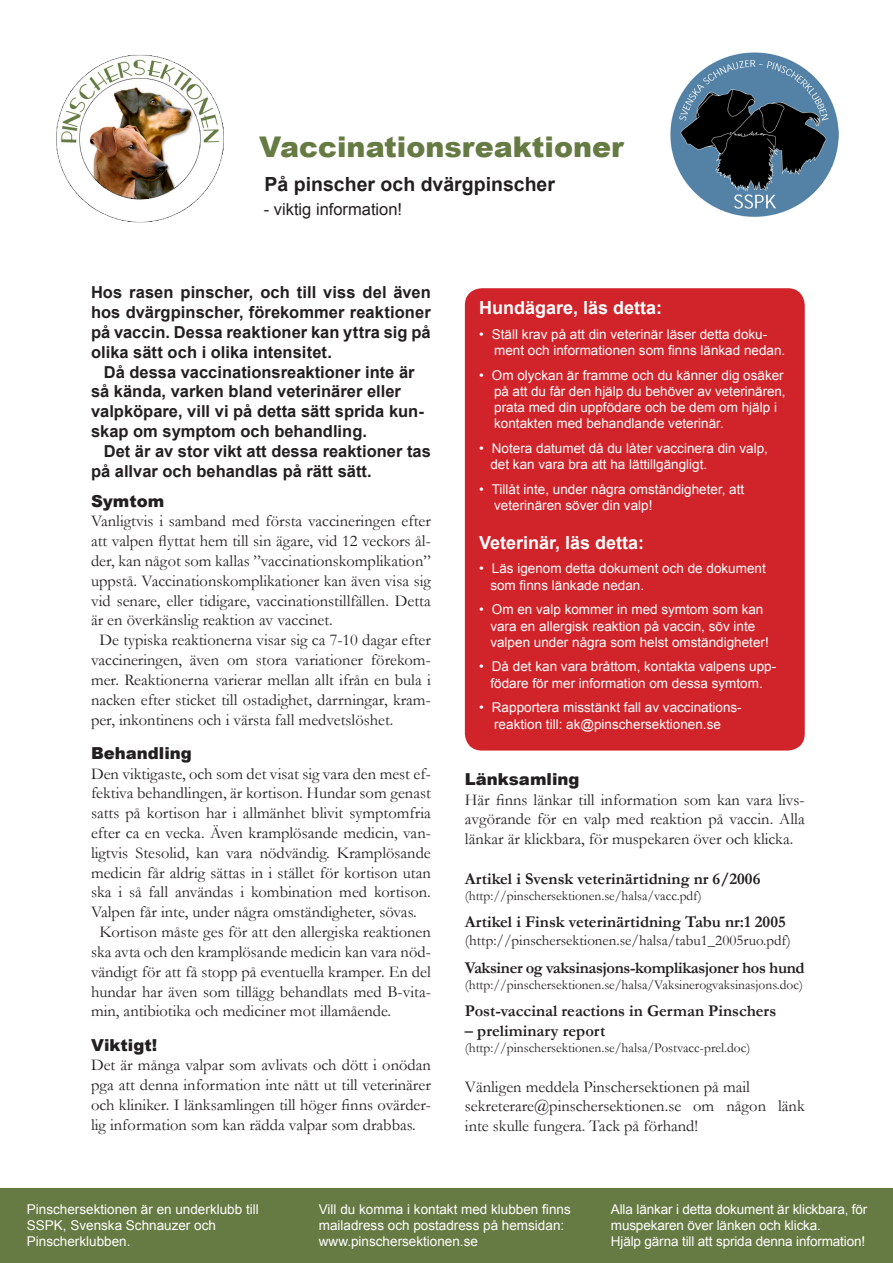
<style>
.page{position:relative;width:893px;height:1263px;background:#fff}
.page>*{position:absolute;margin:0;border:0;box-sizing:border-box;transform-origin:0 0}
.Rubrik{font:900 28.5px "Arial";color:#667b43}
.Underrubrik_2{font:700 19.5px "Arial";color:#231f20}
.Faktaruta_rubrik{font:700 18px "Arial";color:#fff}
.Text{font:16.5px/19.8px "Garamond";color:#231f20;text-align:justify}
.Text_indrag{font:16.5px/19.8px "Garamond";color:#231f20;text-align:justify}
.Ingress_indrag{font:700 16.5px/19.8px "Arial";color:#231f20}
.Ingress{font:700 16.5px/19.8px "Arial";letter-spacing:.005em;color:#231f20;text-align:justify}
.Text-2{font:700 16.5px "Garamond";color:#231f20}
.Text-3{font:700 16.5px "Garamond";letter-spacing:-.02em;color:#231f20}
.Rubrik-2{font:900 16.5px "Arial";color:#231f20}
.Underrubrik_3{font:16.5px "Arial";color:#231f20}
.Underrubrik_2-2{font:900 16.5px "Arial";color:#231f20}
.Text-4{font:15px "Garamond";color:#231f20}
.Text_botten{font:13.5px/16.2px "Arial";color:#fff}
.Text-5{font:13.5px "Garamond";color:#231f20}
</style>
<div class="page">
<img style="left:56px;top:55px;width:168px;height:168px">
<div style="left:0;top:1188px;width:893px;height:75px;background:#667b43"></div>
<div style="left:465px;top:288px;width:340px;height:462px;background:#d1232a;border-radius:17px"></div>
<img style="left:671px;top:53px;width:167px;height:164px">
<p class="Rubrik" style="left:259px;top:126px;width:366px">Vaccinationsreaktioner</p>
<p class="Underrubrik_2" style="left:265px;top:171px;width:292px">På pinscher och dvärgpinscher</p>
<p class="Underrubrik_3" style="left:264px;top:198px;width:140px">- viktig information!</p>
<p class="Ingress" style="left:91px;top:283px;width:341px">Hos rasen pinscher, och till viss del även hos dvärgpinscher, förekommer reaktioner på vaccin. Dessa reaktioner kan yttra sig på olika sätt och i olika intensitet.</p>
<p class="Ingress_indrag" style="left:91px;top:362px;width:334px;text-indent:13px">Då dessa vaccinationsreaktioner inte är så kända, varken bland veterinärer eller valpköpare, vill vi på detta sätt sprida kun&shy;skap om symptom och behandling.</p>
<p class="Ingress_indrag" style="left:91px;top:442px;width:341px;text-indent:13px">Det är av stor vikt att dessa reaktioner tas på allvar och behandlas på rätt sätt.</p>
<p class="Underrubrik_2-2" style="left:91px;top:489px;width:75px">Symtom</p>
<p class="Text" style="left:91px;top:511px;width:341px">Vanligtvis i samband med första vaccineringen efter att valpen flyttat hem till sin ägare, vid 12 veckors ål&shy;der, kan något som kallas ”vaccinationskomplikation” uppstå. Vaccinationskomplikationer kan även visa sig vid senare, eller tidigare, vaccinationstillfällen. Detta är en överkänslig reaktion av vaccinet.</p>
<p class="Text_indrag" style="left:91px;top:630px;width:341px;text-indent:9px">De typiska reaktionerna visar sig ca 7-10 dagar efter vaccineringen, även om stora variationer förekom&shy;mer. Reaktionerna varierar mellan allt ifrån en bula i nacken efter sticket till ostadighet, darrningar, kram&shy;per, inkontinens och i värsta fall medvetslöshet.</p>
<p class="Rubrik-2" style="left:91px;top:741px;width:102px">Behandling</p>
<p class="Text" style="left:91px;top:763px;width:341px">Den viktigaste, och som det visat sig vara den mest ef&shy;fektiva behandlingen, är kortison. Hundar som genast satts på kortison har i allmänhet blivit symptomfria efter ca en vecka. Även kramplösande medicin, van&shy;ligtvis Stesolid, kan vara nödvändig. Kramplösande medicin får aldrig sättas in i stället för kortison utan ska i så fall användas i kombination med kortison.<br>Valpen får inte, under några omständigheter, sövas.</p>
<p class="Text_indrag" style="left:91px;top:921px;width:341px;text-indent:9px">Kortison måste ges för att den allergiska reaktionen ska avta och den kramplösande medicin kan vara nöd&shy;vändigt för att få stopp på eventuella kramper. En del hundar har även som tillägg behandlats med B-vita&shy;min, antibiotika och mediciner mot illamående.</p>
<p class="Rubrik-2" style="left:91px;top:1033px;width:68px">Viktigt!</p>
<p class="Text" style="left:91px;top:1055px;width:341px">Det är många valpar som avlivats och dött i onödan pga att denna information inte nått ut till veterinärer och kliniker. I länksamlingen till höger finns ovärder&shy;lig information som kan rädda valpar som drabbas.</p>
<p class="Faktaruta_rubrik" style="left:479px;top:296px;width:185px">Hundägare, läs detta:</p>
<p class="Text_botten" style="left:494px;top:326px;width:293px;text-indent:-15px">• Ställ krav på att din veterinär läser detta doku&shy;ment och informationen som finns länkad nedan.</p>
<p class="Text_botten" style="left:494px;top:367px;width:293px;text-indent:-15px">• Om olyckan är framme och du känner dig osäker på att du får den hjälp du behöver av veterinären, prata med din uppfödare och be dem om hjälp i kontakten med behandlande veterinär.</p>
<p class="Text_botten" style="left:490px;top:440px;width:279px;text-indent:-11px">• Notera datumet då du låter vaccinera din valp, det kan vara bra att ha lättillgängligt.</p>
<p class="Text_botten" style="left:494px;top:481px;width:252px;text-indent:-15px">• Tillåt inte, under några omständigheter, att veterinären söver din valp!</p>
<p class="Faktaruta_rubrik" style="left:479px;top:530px;width:167px">Veterinär, läs detta:</p>
<p class="Text_botten" style="left:490px;top:561px;width:277px;text-indent:-11px">• Läs igenom detta dokument och de dokument som finns länkade nedan.</p>
<p class="Text_botten" style="left:490px;top:602px;width:280px;text-indent:-11px">• Om en valp kommer in med symtom som kan vara en allergisk reaktion på vaccin, söv inte valpen under några som helst omständigheter!</p>
<p class="Text_botten" style="left:479px;top:659px;width:299px;text-align:center">• Då det kan vara bråttom, kontakta valpens upp&shy;födare för mer information om dessa symtom.</p>
<p class="Text_botten" style="left:479px;top:700px;width:264px;text-align:center">• Rapportera misstänkt fall av vaccinations&shy;reaktion till: ak@pinschersektionen.se</p>
<p class="Rubrik-2" style="left:465px;top:767px;width:116px">Länksamling</p>
<p class="Text" style="left:465px;top:789px;width:341px">Här finns länkar till information som kan vara livs&shy;avgörande för en valp med reaktion på vaccin. Alla länkar är klickbara, för muspekaren över och klicka.</p>
<p class="Text-2" style="left:465px;top:867px;width:297px">Artikel i Svensk veterinärtidning nr 6/2006</p>
<p class="Text-5" style="left:465px;top:887px;width:238px">(http://pinschersektionen.se/halsa/vacc.pdf)</p>
<p class="Text-2" style="left:465px;top:911px;width:322px">Artikel i Finsk veterinärtidning Tabu nr:1 2005</p>
<p class="Text-4" style="left:465px;top:930px;width:327px">(http://pinschersektionen.se/halsa/tabu1_2005ruo.pdf)</p>
<p class="Text-3" style="left:465px;top:956px;width:341px">Vaksiner og vaksinasjons-komplikasjoner hos hund</p>
<p class="Text-5" style="left:465px;top:975px;width:340px">(http://pinschersektionen.se/halsa/Vaksinerogvaksinasjons.doc)</p>
<p class="Text-2" style="left:465px;top:999px;width:313px">Post-vaccinal reactions in German Pinschers</p>
<p class="Text-2" style="left:465px;top:1019px;width:142px">– preliminary report</p>
<p class="Text-5" style="left:465px;top:1039px;width:287px">(http://pinschersektionen.se/halsa/Postvacc-prel.doc)</p>
<p class="Text" style="left:465px;top:1076px;width:287px">Vänligen meddela Pinschersektionen på mail</p>
<p class="Text" style="left:465px;top:1096px;width:341px">sekreterare@pinschersektionen.se om någon länk inte skulle fungera. Tack på förhand!</p>
<p class="Text_botten" style="left:27px;top:1201px;width:233px">Pinschersektionen är en underklubb till<br>SSPK, Svenska Schnauzer och<br>Pinscherklubben.</p>
<p class="Text_botten" style="left:319px;top:1201px;width:253px">Vill du komma i kontakt med klubben finns mailadress och postadress på hemsidan:</p>
<p class="Text_botten" style="left:319px;top:1233px;width:161px">www.pinschersektionen.se</p>
<p class="Text_botten" style="left:611px;top:1201px;width:258px">Alla länkar i detta dokument är klickbara, för muspekaren över länken och klicka.<br>Hjälp gärna till att sprida denna information!</p>
</div>
